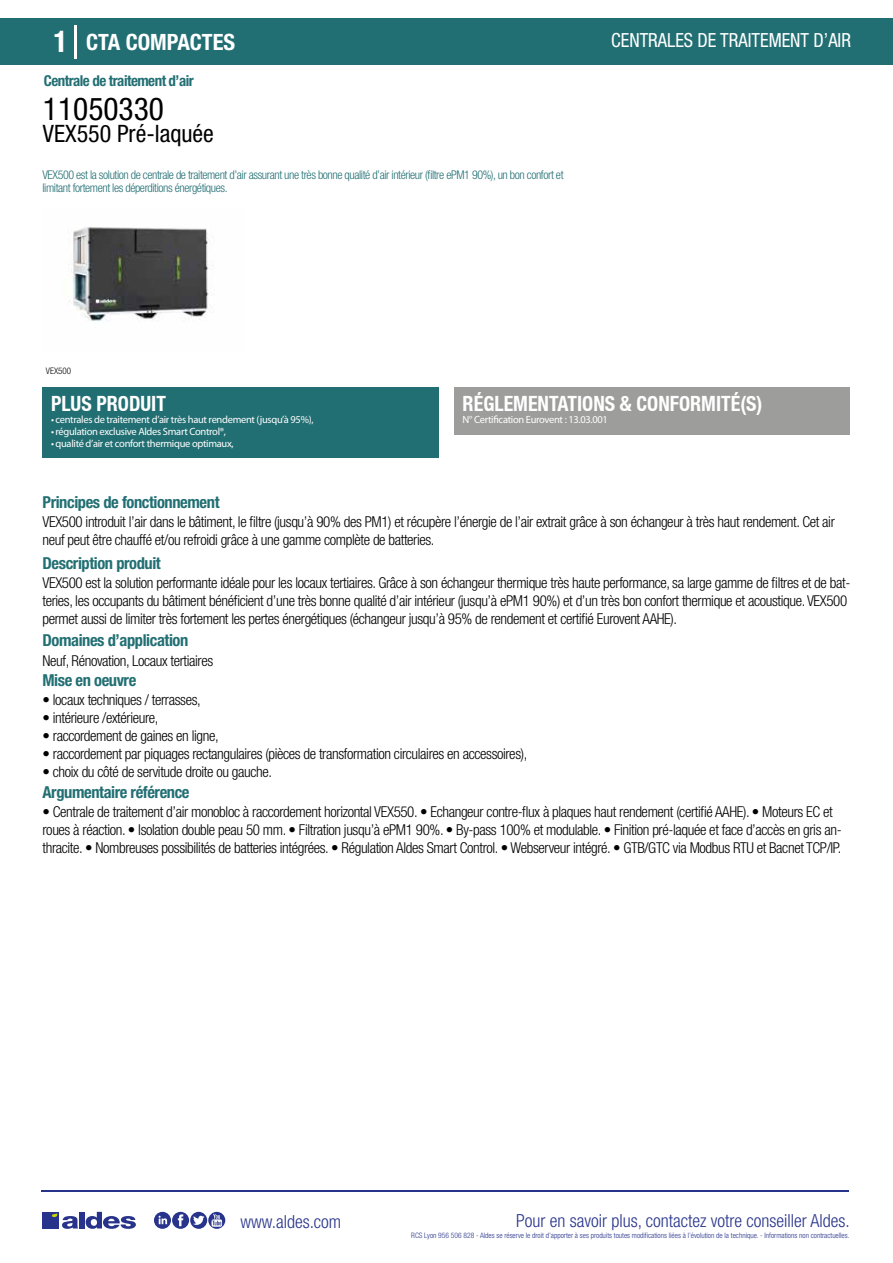
<style>
.page{position:relative;width:893px;height:1263px;background:#fff}
.page>*{position:absolute;margin:0;border:0;box-sizing:border-box;transform-origin:0 0}
.t1{font:condensed 31.5px "Helvetica Neue LT Std";color:#000}
.t2{font:condensed 24px "Helvetica Neue LT Std";color:#000}
.t3{font:700 condensed 22.5px "Helvetica Neue LT Std";color:#fff}
.t4{font:700 condensed 21px "Helvetica Neue";color:#fff;scale:.95 1}
.t5{font:condensed 19.5px "Helvetica Neue LT Std";color:#fff;scale:.95 1}
.t6{font:300 condensed 18px "Helvetica Neue";color:#28348b}
.t7{font:700 condensed 16.5px "Helvetica Neue LT Std";letter-spacing:-.025em;color:#226f73}
.t8{font:300 condensed 15px/18px "Helvetica Neue LT Std";letter-spacing:-.025em;color:#000}
.t9{font:700 condensed 15px "Helvetica Neue LT Std";letter-spacing:-.035em;color:#226f73}
.t10{font:300 condensed 12px/13.5px "Helvetica Neue LT Std";letter-spacing:-.035em;color:#226f73}
.t11{font:10.5px "Myriad Pro";letter-spacing:-.03em;color:#fff}
.t12{font:300 condensed 9px "Helvetica Neue";color:#000}
.t13{font:300 condensed 7.5px "Helvetica Neue";color:#28348b}
.s1{font-size:30px}
</style>
<div class="page">
<div style="left:0;top:18px;width:893px;height:46px;background:#226f73"></div>
<div style="left:454px;top:387px;width:396px;height:48px;background:#9d9d9c"></div>
<div style="left:43px;top:387px;width:396px;height:70px;background:#226f73"></div>
<hr style="left:74px;top:25px;width:2px;height:33px;background:#fff">
<svg style="left:68px;top:227px;width:146px;height:95px"></svg>
<hr style="left:41px;top:1190px;width:808px;height:1px;background:#28348b">
<svg style="left:154px;top:1212px;width:71px;height:17px"></svg>
<div style="left:42px;top:1212px;width:17px;height:16px;background:#28348b"></div>
<div style="left:79px;top:1212px;width:5px;height:16px;background:#28348b"></div>
<svg style="left:86px;top:1212px;width:50px;height:17px"></svg>
<svg style="left:52px;top:1213px;width:26px;height:16px"></svg>
<h3 class="t3" style="left:54px;top:28px;width:183px"><span class="s1">1</span> CTA COMPACTES</h3>
<h3 class="t5" style="left:611px;top:29px;width:254px">CENTRALES DE TRAITEMENT D’AIR</h3>
<p class="t9" style="left:44px;top:71px;width:151px">Centrale de traitement d’air</p>
<h1 class="t1" style="left:43px;top:91px;width:122px">11050330</h1>
<h2 class="t2" style="left:43px;top:120px;width:172px">VEX550 Pré-laquée</h2>
<p class="t10" style="left:43px;top:167px;width:523px">VEX500 est la solution de centrale de traitement d’air assurant une très bonne qualité d’air intérieur (filtre ePM1 90%), un bon confort et limitant fortement les déperditions énergétiques.</p>
<p class="t12" style="left:46px;top:365px;width:27px">VEX500</p>
<h3 class="t4" style="left:51px;top:391px;width:122px">PLUS PRODUIT</h3>
<p class="t11" style="left:51px;top:413px;width:264px">• centrales de traitement d’air très haut rendement (jusqu’à 95%),</p>
<p class="t11" style="left:51px;top:425px;width:177px">• régulation exclusive Aldes Smart Control®,</p>
<p class="t11" style="left:51px;top:437px;width:184px">• qualité d’air et confort thermique optimaux,</p>
<p class="t7" style="left:43px;top:492px;width:179px">Principes de fonctionnement</p>
<h3 class="t4" style="left:463px;top:391px;width:317px">RÉGLEMENTATIONS &amp; CONFORMITÉ(S)</h3>
<p class="t11" style="left:463px;top:413px;width:147px">N° Certification Eurovent : 13.03.001</p>
<p class="t8" style="left:43px;top:513px;width:794px">VEX500 introduit l’air dans le bâtiment, le filtre (jusqu’à 90% des PM1) et récupère l’énergie de l’air extrait grâce à son échangeur à très haut rendement. Cet air neuf peut être chauffé et/ou refroidi grâce à une gamme complète de batteries.</p>
<p class="t8" style="left:43px;top:573px;width:809px">VEX500 est la solution performante idéale pour les locaux tertiaires. Grâce à son échangeur thermique très haute performance, sa large gamme de filtres et de bat&shy;teries, les occupants du bâtiment bénéficient d’une très bonne qualité d’air intérieur (jusqu’à ePM1 90%) et d’un très bon confort thermique et acoustique. VEX500 permet aussi de limiter très fortement les pertes énergétiques (échangeur jusqu’à 95% de rendement et certifié Eurovent AAHE).</p>
<p class="t8" style="left:43px;top:651px;width:172px">Neuf, Rénovation, Locaux tertiaires</p>
<p class="t8" style="left:43px;top:691px;width:160px">• locaux techniques / terrasses,</p>
<p class="t8" style="left:43px;top:709px;width:117px">• intérieure /extérieure,</p>
<p class="t8" style="left:43px;top:727px;width:178px">• raccordement de gaines en ligne,</p>
<p class="t8" style="left:43px;top:745px;width:486px">• raccordement par piquages rectangulaires (pièces de transformation circulaires en accessoires),</p>
<p class="t8" style="left:43px;top:763px;width:231px">• choix du côté de servitude droite ou gauche.</p>
<p class="t7" style="left:43px;top:553px;width:120px">Description produit</p>
<p class="t7" style="left:43px;top:630px;width:147px">Domaines d’application</p>
<p class="t7" style="left:43px;top:670px;width:95px">Mise en oeuvre</p>
<p class="t7" style="left:43px;top:782px;width:149px">Argumentaire référence</p>
<p class="t8" style="left:43px;top:802px;width:801px">• Centrale de traitement d’air monobloc à raccordement horizontal VEX550. • Echangeur contre-flux à plaques haut rendement (certifié AAHE). • Moteurs EC et roues à réaction. • Isolation double peau 50 mm. • Filtration jusqu’à ePM1 90%. • By-pass 100% et modulable. • Finition pré-laquée et face d’accès en gris an&shy;thracite. • Nombreuses possibilités de batteries intégrées. • Régulation Aldes Smart Control. • Webserveur intégré. • GTB/GTC via Modbus RTU et Bacnet TCP/IP.</p>
<p class="t6" style="left:240px;top:1211px;width:102px">www.aldes.com</p>
<p class="t6" style="left:516px;top:1211px;width:335px">Pour en savoir plus, contactez votre conseiller Aldes.</p>
<p class="t13" style="left:411px;top:1230px;width:440px">RCS Lyon 956 506 828 - Aldes se réserve le droit d’apporter à ses produits toutes modifications liées à l’évolution de la technique. - Informations non contractuelles.</p>
</div>
